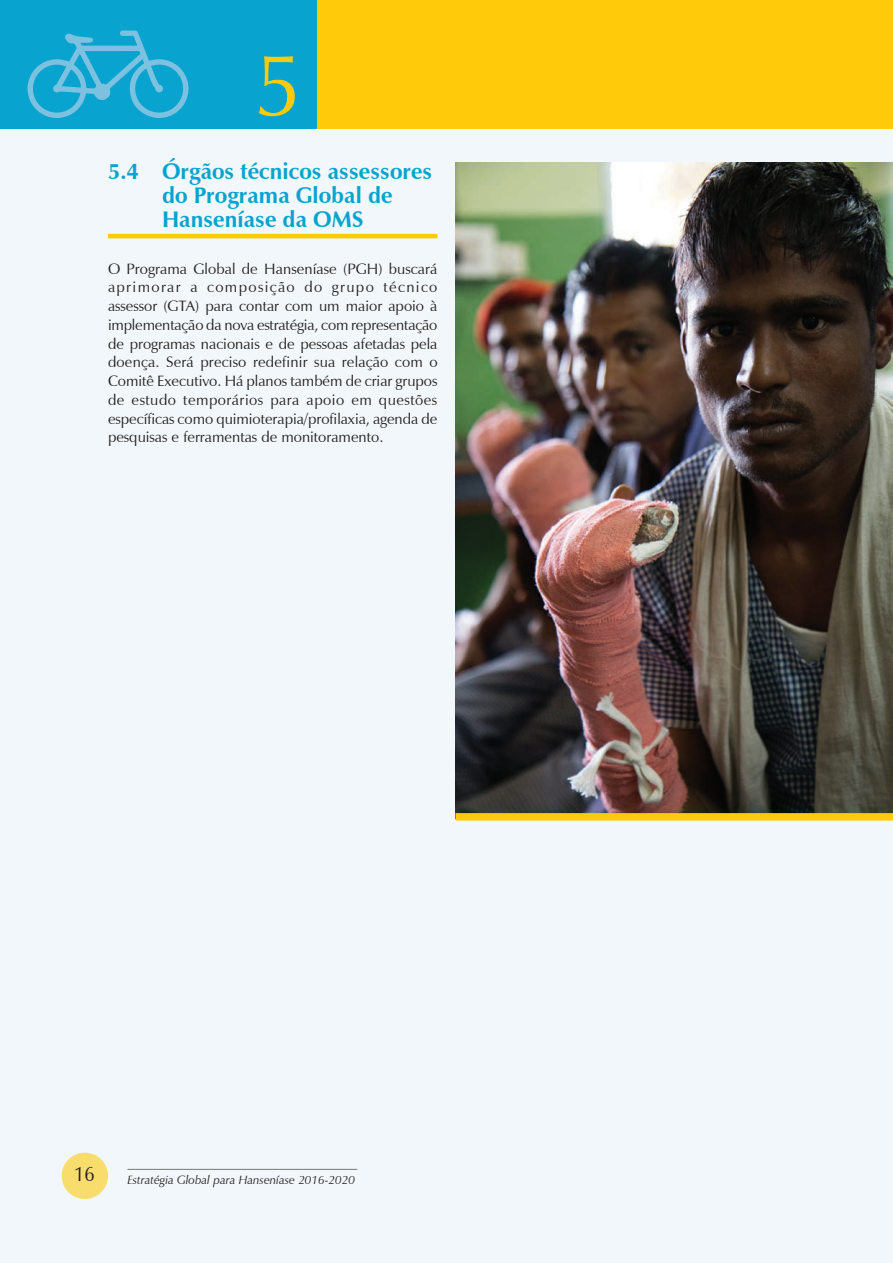
<style>
.page{position:relative;width:893px;height:1263px;background:#f1f7fa}
.page>*{position:absolute;margin:0;border:0;box-sizing:border-box;transform-origin:0 0}
.t1{font:90px "Zapf Humanist 601 BT";color:#feca0a}
.t2{font:700 22.5px/24px "Zapf Humanist 601 BT";color:#09a3cf}
.t3{font:21px "Zapf Humanist 601 BT";color:#231f20;scale:.9 1}
.t4{font:15px/18.8px "Zapf Humanist 601 BT";color:#231f20;text-align:justify}
.t5{font:italic 12px "Zapf Humanist 601 BT";color:#231f20}
</style>
<div class="page">
<div style="left:0;top:0;width:893px;height:128px;background:#feca0a"></div>
<div style="left:0;top:0;width:316px;height:128px;background:#09a3cf"></div>
<div style="left:62px;top:1153px;width:46px;height:46px;background:#f8dc6c;border-radius:50%"></div>
<svg style="left:27px;top:31px;width:162px;height:87px"></svg>
<hr style="left:127px;top:1169px;width:230px;height:1px;background:#231f20">
<hr style="left:108px;top:234px;width:329px;height:4px;background:#feca0a">
<img style="left:455px;top:162px;width:438px;height:651px">
<div style="left:455px;top:813px;width:438px;height:8px;background:#feca0a"></div>
<h1 class="t1" style="left:253px;top:28px;width:51px">5</h1>
<h2 class="t2" style="left:162px;top:159px;width:272px;text-indent:-54px">5.4 Órgãos técnicos assessores do Programa Global de<br>Hanseníase da OMS</h2>
<p class="t4" style="left:108px;top:259px;width:331px">O Programa Global de Hanseníase (PGH) buscará aprimorar a composição do grupo técnico assessor (GTA) para contar com um maior apoio à implementação da nova estratégia, com representação de programas nacionais e de pessoas afetadas pela doença. Será preciso redefinir sua relação com o Comitê Executivo. Há planos também de criar grupos de estudo temporários para apoio em questões específicas como quimioterapia/profilaxia, agenda de pesquisas e ferramentas de monitoramento.</p>
<h3 class="t3" style="left:74px;top:1160px;width:25px">16</h3>
<p class="t5" style="left:127px;top:1172px;width:229px">Estratégia Global para Hanseníase 2016-2020</p>
</div>
